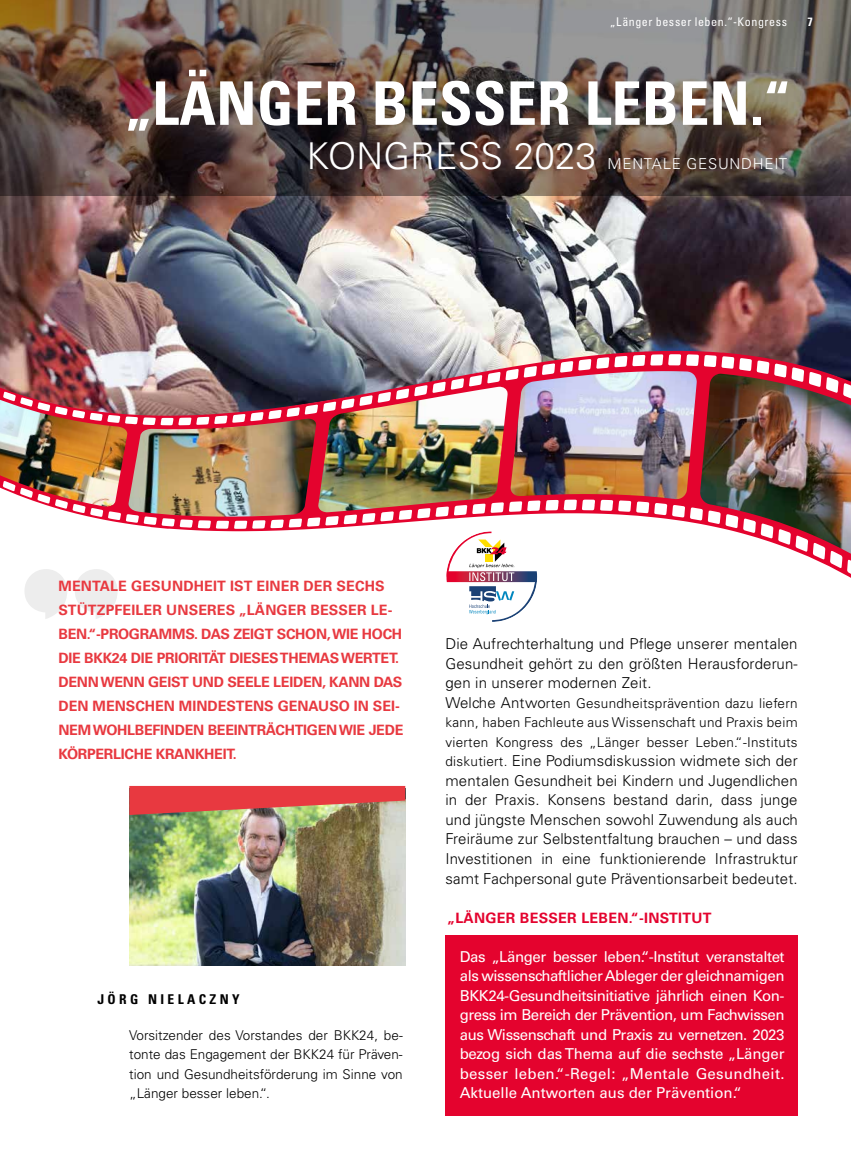
<style>
.page{position:relative;width:851px;height:1149px;background:#fff}
.page>*{position:absolute;margin:0;border:0;box-sizing:border-box;transform-origin:0 0}
.t1{font:700 condensed 60.15px "Univers LT Std";letter-spacing:.005em;color:#fff}
.t2{font:300 36.9px "Univers LT Std";letter-spacing:.005em;color:#fff}
.t3{font:300 15px/19.5px "Univers LT Std";letter-spacing:.01em;color:#000;text-align:justify}
.t4{font:15px/19.5px "Univers LT Std";color:#fff;text-align:justify}
.t5{font:300 15px "Univers LT Std";letter-spacing:.05em;color:#fff}
.t6{font:700 14.25px/24px "Univers LT Std";letter-spacing:-.02em;color:#e83940}
.t7{font:700 14.25px "Univers LT Std";letter-spacing:.02em;color:#e4032e}
.t8{font:300 13.5px/19.5px "Univers LT Std";color:#000;text-align:justify}
.t9{font:700 condensed 13.5px "Univers LT Std";letter-spacing:.25em;color:#000}
.t10{font:condensed 12px "Univers LT Std";letter-spacing:.045em;color:#fff}
.t11{font:700 condensed 12px "Univers LT Std";color:#fff}
.s1{font-size:15px}
.s2{font-size:13.5px}
</style>
<div class="page">
<div style="left:445px;top:934px;width:352px;height:181px;background:#e4032e"></div>
<img style="left:0;top:196px;width:850px;height:154px">
<img style="left:0;top:0;width:850px;height:196px">
<img style="left:129px;top:814px;width:276px;height:151px">
<svg style="left:129px;top:785px;width:276px;height:29px;background:#da5853"></svg>
<img style="left:0;top:351px;width:850px;height:12px">
<img style="left:0;top:363px;width:850px;height:258px">
<p class="t10" style="left:610px;top:14px;width:179px">„Länger besser leben.“-Kongress</p>
<h1 class="t1" style="left:125px;top:66px;width:666px">„LÄNGER BESSER LEBEN.“</h1>
<h2 class="t2" style="left:306px;top:133px;width:291px">KONGRESS 2023</h2>
<p class="t5" style="left:607px;top:154px;width:181px">MENTALE GESUNDHEIT</p>
<p class="t11" style="left:807px;top:14px;width:7px">7</p>
<p class="t6" style="left:58px;top:573px;width:346px">MENTALE GESUNDHEIT IST EINER DER SECHS STÜTZPFEILER UNSERES „LÄNGER BESSER LE-BEN.“-PROGRAMMS. DAS ZEIGT SCHON, WIE HOCH DIE BKK24 DIE PRIORITÄT DIESES THEMAS WERTET.<br>DENN WENN GEIST UND SEELE LEIDEN, KANN DAS DEN MENSCHEN MINDESTENS GENAUSO IN SEI-NEM WOHLBEFINDEN BEEINTRÄCHTIGEN WIE JEDE KÖRPERLICHE KRANKHEIT.</p>
<p class="t9" style="left:97px;top:990px;width:144px">JÖRG NIELACZNY</p>
<p class="t8" style="left:129px;top:1024px;width:275px">Vorsitzender des Vorstandes der BKK24, be&shy;tonte das Engagement der BKK24 für Präven&shy;tion und Gesundheitsförderung im Sinne von „Länger besser leben.“ .</p>
<p class="t3" style="left:445px;top:634px;width:353px">Die Aufrechterhaltung und Pflege unserer mentalen Gesundheit gehört zu den größten Herausforderun&shy;gen in unserer modernen Zeit.</p>
<p class="t8" style="left:445px;top:693px;width:353px"><span class="s1">Welche Antwo</span>rten Gesundheitsprävention dazu liefern kann, haben Fachleute aus Wissenschaft und Praxis beim vierten Kongress des „Länger besser Leben.“-Instituts</p>
<p class="t3" style="left:445px;top:751px;width:353px"><span class="s2">diskutiert.</span> Eine Podiumsdiskussion widmete sich der mentalen Gesundheit bei Kindern und Jugendlichen in der Praxis. Konsens bestand darin, dass junge und jüngste Menschen sowohl Zuwendung als auch Freiräume zur Selbstentfaltung brauchen – und dass Investitionen in eine funktionierende Infrastruktur samt Fachpersonal gute Präventionsarbeit bedeutet.</p>
<p class="t7" style="left:447px;top:908px;width:266px">„LÄNGER BESSER LEBEN.“-INSTITUT</p>
<p class="t4" style="left:459px;top:946px;width:326px">Das „Länger besser leben.“-Institut veranstaltet als wissenschaftlicher Ableger der gleichnamigen BKK24-Gesundheitsinitiative jährlich einen Kon&shy;gress im Bereich der Prävention, um Fachwissen aus Wissenschaft und Praxis zu vernetzen. 2023 bezog sich das Thema auf die sechste „Länger besser leben.“-Regel: „Mentale Gesundheit.<br>Aktuelle Antworten aus der Prävention.“</p>
</div>
